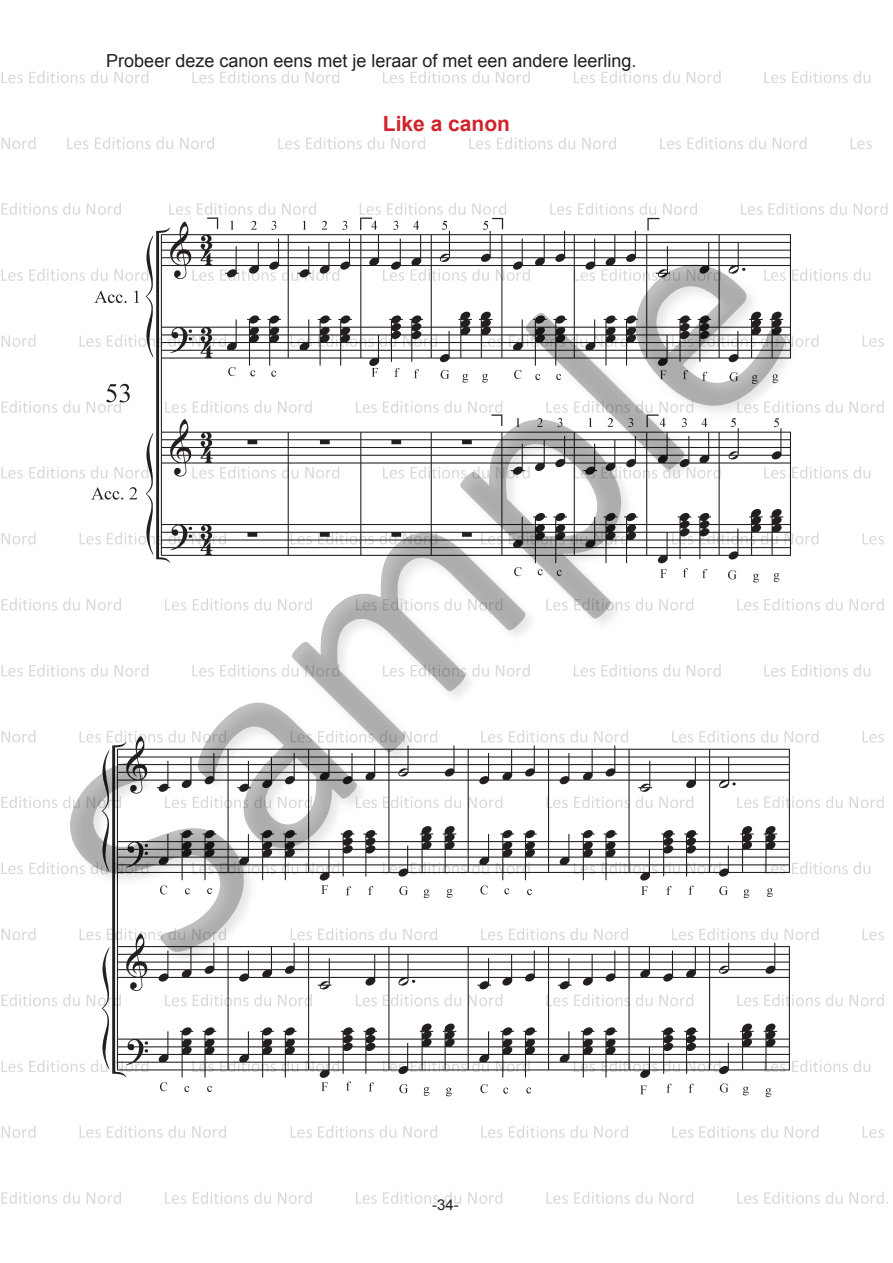
<style>
.page{position:relative;width:893px;height:1263px;background:#fff}
.page>*{position:absolute;margin:0;border:0;box-sizing:border-box;transform-origin:0 0}
.t1{font:700 21px "Arial";color:#d1232a}
.t2{font:18px "Arial";color:#231f20}
.t3{font:15px "Arial";color:#231f20}
</style>
<div class="page">
<svg style="left:2px;top:71px;width:146px;height:12px"></svg>
<svg style="left:192px;top:71px;width:147px;height:12px"></svg>
<svg style="left:383px;top:71px;width:147px;height:12px"></svg>
<svg style="left:574px;top:71px;width:147px;height:12px"></svg>
<svg style="left:764px;top:71px;width:106px;height:12px"></svg>
<svg style="left:2px;top:1125px;width:33px;height:13px"></svg>
<svg style="left:80px;top:1125px;width:146px;height:13px"></svg>
<svg style="left:291px;top:1125px;width:146px;height:13px"></svg>
<svg style="left:481px;top:1125px;width:147px;height:13px"></svg>
<svg style="left:672px;top:1125px;width:146px;height:13px"></svg>
<svg style="left:863px;top:1126px;width:21px;height:12px"></svg>
<svg style="left:2px;top:1191px;width:119px;height:13px"></svg>
<svg style="left:165px;top:1191px;width:147px;height:13px"></svg>
<svg style="left:356px;top:1191px;width:146px;height:13px"></svg>
<svg style="left:546px;top:1191px;width:147px;height:13px"></svg>
<svg style="left:737px;top:1191px;width:151px;height:13px"></svg>
<img style="left:1px;top:137px;width:887px;height:960px">
<svg style="left:70px;top:264px;width:715px;height:688px"></svg>
<p class="t2" style="left:106px;top:51px;width:532px">Probeer deze canon eens met je leraar of met een andere leerling.</p>
<p class="t1" style="left:383px;top:112px;width:129px">Like a canon</p>
<p class="t3" style="left:432px;top:1196px;width:28px">-34-</p>
</div>
